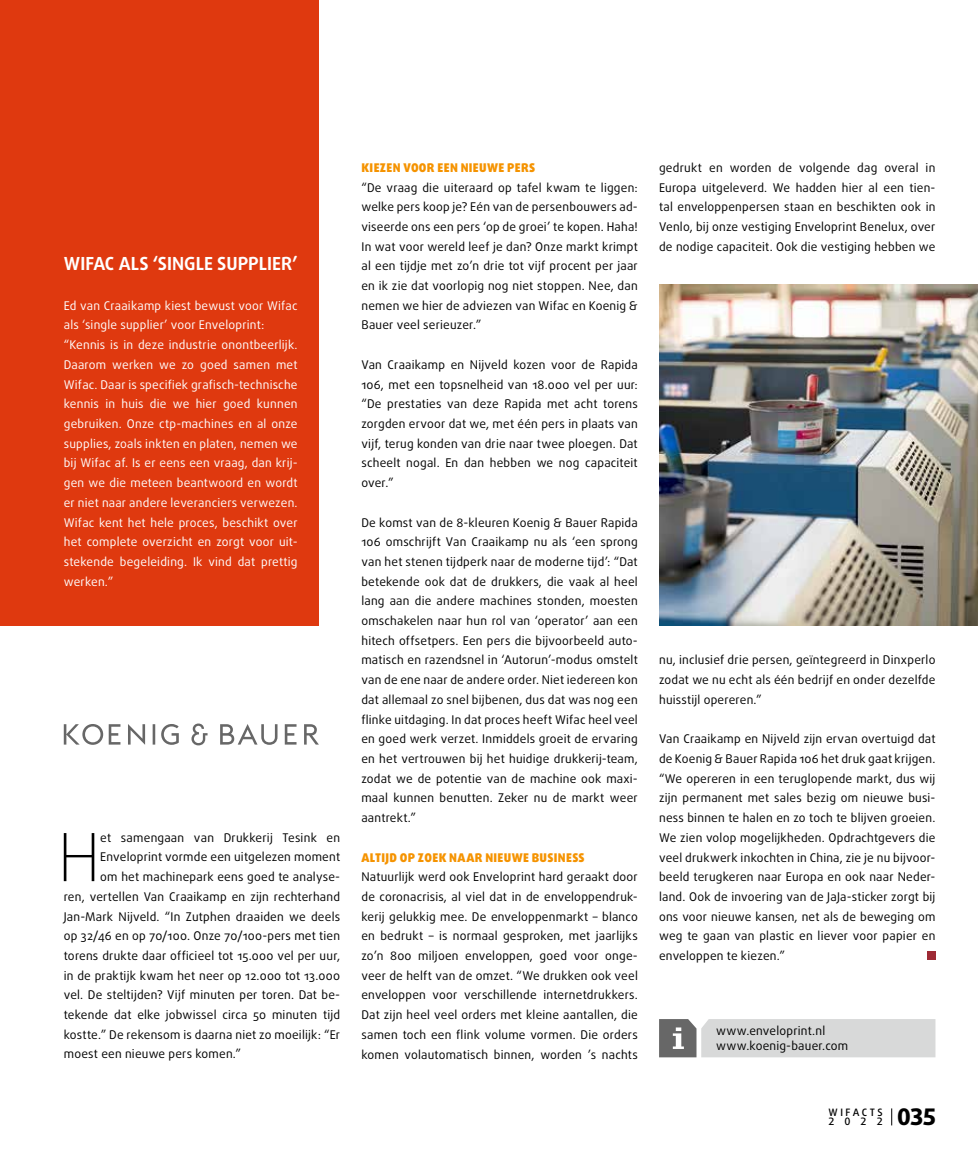
<style>
.page{position:relative;width:978px;height:1170px;background:#fff}
.page>*{position:absolute;margin:0;border:0;box-sizing:border-box;transform-origin:0 0}
.t1{font:100 66.45px "Daxline Pro";color:#000}
.t2{font:800 22.8px "Daxline Pro";color:#000}
.t3{font:700 18px "Daxline Pro";color:#fff}
.t4{font:12px/19.6px "Daxline Pro";letter-spacing:.015em;color:#000;text-align:justify}
.t5{font:12px/19.6px "Daxline Pro";letter-spacing:.015em;color:#fff}
.t6{font:900 12px "Daxline Pro";letter-spacing:.03em;color:#f59300}
.t7{font:500 10.2px/9.6px "Daxline Pro";letter-spacing:.25em;color:#000}
</style>
<div class="page">
<svg style="left:891px;top:1108px;width:1px;height:17px"></svg>
<svg style="left:64px;top:723px;width:255px;height:22px"></svg>
<svg style="left:659px;top:1019px;width:276px;height:38px;background:#cbcccc"></svg>
<div style="left:927px;top:951px;width:8px;height:8px;background:#9e2a35"></div>
<div style="left:0;top:0;width:319px;height:625px;background:#df390f"></div>
<img style="left:659px;top:285px;width:319px;height:340px">
<h3 class="t3" style="left:64px;top:252px;width:235px">WIFAC ALS ‘SINGLE SUPPLIER’</h3>
<p class="t5" style="left:64px;top:296px;width:235px">Ed van Craaikamp kiest bewust voor Wifac als ‘single supplier’ voor Enveloprint: “Kennis is in deze industrie onontbeerlijk.<br>Daarom werken we zo goed samen met Wifac. Daar is specifiek grafisch-technische kennis in huis die we hier goed kunnen gebruiken. Onze ctp-machines en al onze supplies, zoals inkten en platen, nemen we bij Wifac af. Is er eens een vraag, dan krij&shy;gen we die meteen beantwoord en wordt er niet naar andere leveranciers verwezen.<br>Wifac kent het hele proces, beschikt over het complete overzicht en zorgt voor uit&shy;stekende begeleiding. Ik vind dat prettig werken.”</p>
<h1 class="t1" style="left:58px;top:813px;width:44px">H</h1>
<p class="t4" style="left:100px;top:827px;width:241px">et samengaan van Drukkerij Tesink en</p>
<p class="t4" style="left:100px;top:847px;width:241px">Enveloprint vormde een uitgelezen moment</p>
<p class="t4" style="left:100px;top:867px;width:241px">om het machinepark eens goed te analyse-</p>
<p class="t4" style="left:64px;top:886px;width:278px">ren, vertellen Van Craaikamp en zijn rechterhand</p>
<p class="t4" style="left:64px;top:906px;width:278px">Jan-Mark Nijveld. “In Zutphen draaiden we deels</p>
<p class="t4" style="left:64px;top:926px;width:278px">op 32/46 en op 70/100. Onze 70/100-pers met tien</p>
<p class="t4" style="left:64px;top:945px;width:278px">torens drukte daar officieel tot 15.000 vel per uur,</p>
<p class="t4" style="left:64px;top:965px;width:278px">in de praktijk kwam het neer op 12.000 tot 13.000</p>
<p class="t4" style="left:64px;top:985px;width:278px">vel. De steltijden? Vijf minuten per toren. Dat be-</p>
<p class="t4" style="left:64px;top:1004px;width:278px">tekende dat elke jobwissel circa 50 minuten tijd</p>
<p class="t4" style="left:64px;top:1024px;width:278px">kostte.” De rekensom is daarna niet zo moeilijk: “Er</p>
<p class="t4" style="left:64px;top:1044px;width:179px">moest een nieuwe pers komen.”</p>
<p class="t6" style="left:361px;top:159px;width:175px">KIEZEN VOOR EEN NIEUWE PERS</p>
<p class="t4" style="left:361px;top:177px;width:278px">“De vraag die uiteraard op tafel kwam te liggen: welke pers koop je? Eén van de persenbouwers ad&shy;viseerde ons een pers ‘op de groei’ te kopen. Haha!<br>In wat voor wereld leef je dan? Onze markt krimpt al een tijdje met zo’n drie tot vijf procent per jaar en ik zie dat voorlopig nog niet stoppen. Nee, dan nemen we hier de adviezen van Wifac en Koenig &amp; Bauer veel serieuzer.”</p>
<p class="t4" style="left:361px;top:355px;width:278px">Van Craaikamp en Nijveld kozen voor de Rapida 106, met een topsnelheid van 18.000 vel per uur: “De prestaties van deze Rapida met acht torens zorgden ervoor dat we, met één pers in plaats van vijf, terug konden van drie naar twee ploegen. Dat scheelt nogal. En dan hebben we nog capaciteit over.”</p>
<p class="t4" style="left:361px;top:512px;width:278px">De komst van de 8-kleuren Koenig &amp; Bauer Rapida 106 omschrijft Van Craaikamp nu als ‘een sprong van het stenen tijdperk naar de moderne tijd’: “Dat betekende ook dat de drukkers, die vaak al heel lang aan die andere machines stonden, moesten omschakelen naar hun rol van ‘operator’ aan een hitech offsetpers. Een pers die bijvoorbeeld auto&shy;matisch en razendsnel in ‘Autorun’-modus omstelt van de ene naar de andere order. Niet iedereen kon dat allemaal zo snel bijbenen, dus dat was nog een flinke uitdaging. In dat proces heeft Wifac heel veel en goed werk verzet. Inmiddels groeit de ervaring en het vertrouwen bij het huidige drukkerij-team, zodat we de potentie van de machine ook maxi&shy;maal kunnen benutten. Zeker nu de markt weer aantrekt.”</p>
<p class="t6" style="left:361px;top:849px;width:225px">ALTIJD OP ZOEK NAAR NIEUWE BUSINESS</p>
<p class="t4" style="left:361px;top:867px;width:278px">Natuurlijk werd ook Enveloprint hard geraakt door de coronacrisis, al viel dat in de enveloppendruk&shy;kerij gelukkig mee. De enveloppenmarkt – blanco en bedrukt – is normaal gesproken, met jaarlijks zo’n 800 miljoen enveloppen, goed voor onge&shy;veer de helft van de omzet. “We drukken ook veel enveloppen voor verschillende internetdrukkers.<br>Dat zijn heel veel orders met kleine aantallen, die samen toch een flink volume vormen. Die orders komen volautomatisch binnen, worden ’s nachts</p>
<p class="t4" style="left:659px;top:158px;width:278px">gedrukt en worden de volgende dag overal in Europa uitgeleverd. We hadden hier al een tien&shy;tal enveloppenpersen staan en beschikten ook in Venlo, bij onze vestiging Enveloprint Benelux, over de nodige capaciteit. Ook die vestiging hebben we</p>
<p class="t4" style="left:659px;top:650px;width:278px">nu, inclusief drie persen, geïntegreerd in Dinxperlo zodat we nu echt als één bedrijf en onder dezelfde huisstijl opereren.”</p>
<p class="t4" style="left:659px;top:729px;width:278px">Van Craaikamp en Nijveld zijn ervan overtuigd dat de Koenig &amp; Bauer Rapida 106 het druk gaat krijgen. “We opereren in een teruglopende markt, dus wij zijn permanent met sales bezig om nieuwe busi&shy;ness binnen te halen en zo toch te blijven groeien.<br>We zien volop mogelijkheden. Opdrachtgevers die veel drukwerk inkochten in China, zie je nu bijvoor&shy;beeld terugkeren naar Europa en ook naar Neder&shy;land. Ook de invoering van de JaJa-sticker zorgt bij ons voor nieuwe kansen, net als de beweging om weg te gaan van plastic en liever voor papier en enveloppen te kiezen.”</p>
<p class="t4" style="left:716px;top:1023px;width:134px;line-height:15px">www.enveloprint.nl www.koenig-bauer.com</p>
<p class="t7" style="left:829px;top:1107px;width:56px">WIFACTS<br>2022</p>
<h2 class="t2" style="left:897px;top:1101px;width:40px">035</h2>
</div>
